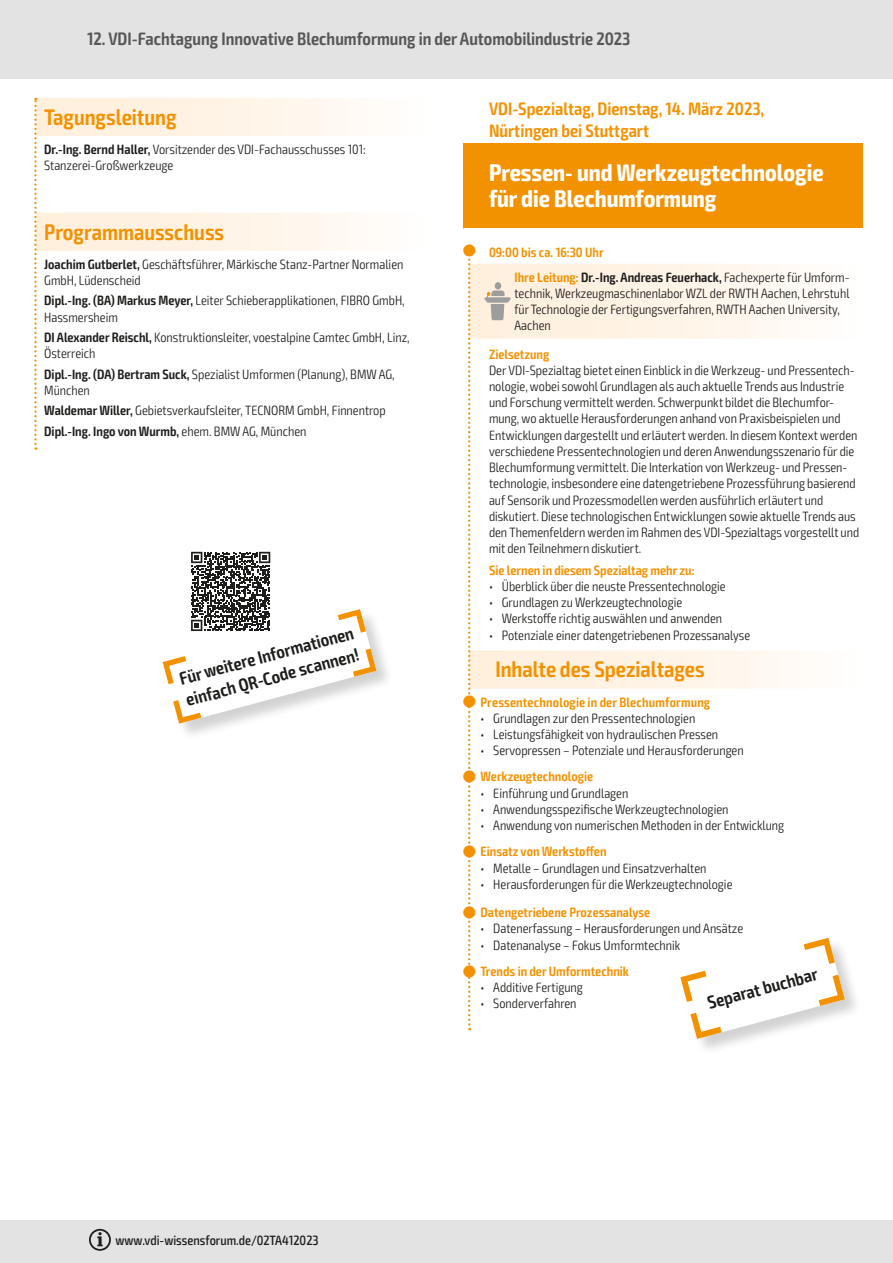
<style>
.page{position:relative;width:893px;height:1263px;background:#fff}
.page>*{position:absolute;margin:0;border:0;box-sizing:border-box;transform-origin:0 0}
.t1{font:700 condensed 24px/25.5px "Exo 2";color:#fff}
.t2{font:600 condensed 22.5px "Exo 2";color:#f39200}
.t3{font:600 condensed 18px "Exo 2";color:#575756}
.t4{font:600 condensed 18px/22.5px "Exo 2";color:#1d1d1b}
.t5{font:600 condensed 18px/21.6px "Exo 2";color:#f39200}
.t6{font:300 condensed 13.5px/16.2px "Exo 2";color:#1d1d1b}
.t7{font:600 condensed 13.5px/24.3px "Exo 2";color:#f39200}
.t8{font:500 condensed 13.5px "Exo 2";color:#1d1d1b}
.s1{font-weight:600}
.s2{color:#1d1d1b}
.s3{font-weight:300;color:#1d1d1b}
</style>
<div class="page">
<div style="left:0;top:1220px;width:893px;height:43px;background:#e3e3e3"></div>
<div style="left:0;top:0;width:893px;height:79px;background:#e3e3e3"></div>
<svg style="left:89px;top:1229px;width:22px;height:22px"></svg>
<svg style="left:34px;top:98px;width:325px;height:352px"></svg>
<div style="left:463px;top:143px;width:400px;height:85px;background:#f39200"></div>
<div style="left:681px;top:938px;width:181px;height:118px;background:#1d1d1b;opacity:.2"></div>
<div style="left:163px;top:610px;width:231px;height:131px;background:#1d1d1b;opacity:.2"></div>
<svg style="left:163px;top:552px;width:213px;height:172px"></svg>
<svg style="left:468px;top:247px;width:394px;height:792px"></svg>
<h3 class="t3" style="left:87px;top:28px;width:545px">12. VDI-Fachtagung Innovative Blechumformung in der Automobilindustrie 2023</h3>
<h2 class="t2" style="left:44px;top:103px;width:134px">Tagungsleitung</h2>
<p class="t6" style="left:44px;top:141px;width:323px"><span class="s1">Dr.-Ing. Bernd Haller,</span> Vorsitzender des VDI-Fachausschusses 101:<br>Stanzerei-Großwerkzeuge</p>
<h2 class="t2" style="left:44px;top:218px;width:181px">Programmausschuss</h2>
<p class="t6" style="left:44px;top:256px;width:361px"><span class="s1">Joachim Gutberlet,</span> Geschäftsführer, Märkische Stanz-Partner Normalien<br>GmbH, Lüdenscheid</p>
<p class="t6" style="left:44px;top:293px;width:362px"><span class="s1">Dipl.-Ing. (BA) Markus Meyer,</span> Leiter Schieberapplikationen, FIBRO GmbH,<br>Hassmersheim</p>
<p class="t6" style="left:44px;top:329px;width:367px"><span class="s1">DI Alexander Reischl,</span> Konstruktionsleiter, voestalpine Camtec GmbH, Linz,<br>Österreich</p>
<p class="t6" style="left:44px;top:366px;width:352px"><span class="s1">Dipl.-Ing. (DA) Bertram Suck,</span> Spezialist Umformen (Planung), BMW AG,<br>München</p>
<p class="t6" style="left:44px;top:401px;width:343px;line-height:20.4px"><span class="s1">Waldemar Willer,</span> Gebietsverkaufsleiter, TECNORM GmbH, Finnentrop<br><span class="s1">Dipl.-Ing. Ingo von Wurmb,</span> ehem. BMW AG, München</p>
<h3 class="t4" style="left:177px;top:668px;width:181px;rotate:-15deg">Für weitere Informationen einfach QR-Code scannen!</h3>
<h3 class="t5" style="left:489px;top:99px;width:277px">VDI-Spezialtag, Dienstag, 14. März 2023,<br>Nürtingen bei Stuttgart</h3>
<h1 class="t1" style="left:489px;top:160px;width:336px">Pressen- und Werkzeugtechnologie für die Blechumformung</h1>
<p class="t7" style="left:514px;top:241px;width:337px;text-indent:-26px">09:00 bis ca. 16:30 Uhr<br>Ihre Leitung: <span class="s2">Dr.-Ing. Andreas Feuerhack,</span> <span class="s3">Fachexperte für Umform-</span></p>
<p class="t6" style="left:514px;top:285px;width:337px">technik, Werkzeugmaschinenlabor WZL der RWTH Aachen, Lehrstuhl für Technologie der Fertigungsverfahren, RWTH Aachen University,<br>Aachen</p>
<p class="t7" style="left:489px;top:342px;width:62px">Zielsetzung</p>
<p class="t6" style="left:489px;top:362px;width:372px">Der VDI-Spezialtag bietet einen Einblick in die Werkzeug- und Pressentech&shy;nologie, wobei sowohl Grundlagen als auch aktuelle Trends aus Industrie und Forschung vermittelt werden. Schwerpunkt bildet die Blechumfor&shy;mung, wo aktuelle Herausforderungen anhand von Praxisbeispielen und Entwicklungen dargestellt und erläutert werden. In diesem Kontext werden verschiedene Pressentechnologien und deren Anwendungsszenario für die Blechumformung vermittelt. Die Interkation von Werkzeug- und Pressen&shy;technologie, insbesondere eine datengetriebene Prozessführung basierend auf Sensorik und Prozessmodellen werden ausführlich erläutert und diskutiert. Diese technologischen Entwicklungen sowie aktuelle Trends aus den Themenfeldern werden im Rahmen des VDI-Spezialtags vorgestellt und mit den Teilnehmern diskutiert.</p>
<p class="t7" style="left:489px;top:558px;width:207px">Sie lernen in diesem Spezialtag mehr zu:</p>
<p class="t6" style="left:489px;top:578px;width:238px">• Überblick über die neuste Pressentechnologie</p>
<p class="t6" style="left:489px;top:594px;width:195px">• Grundlagen zu Werkzeugtechnologie</p>
<p class="t6" style="left:489px;top:611px;width:235px">• Werkstoffe richtig auswählen und anwenden</p>
<p class="t6" style="left:489px;top:627px;width:263px">• Potenziale einer datengetriebenen Prozessanalyse</p>
<h2 class="t2" style="left:495px;top:656px;width:211px">Inhalte des Spezialtages</h2>
<p class="t7" style="left:480px;top:690px;width:231px">Pressentechnologie in der Blechumformung</p>
<p class="t6" style="left:480px;top:710px;width:216px">• Grundlagen zur den Pressentechnologien</p>
<p class="t6" style="left:480px;top:726px;width:239px">• Leistungsfähigkeit von hydraulischen Pressen</p>
<p class="t6" style="left:480px;top:742px;width:265px">• Servopressen – Potenziale und Herausforderungen</p>
<p class="t7" style="left:480px;top:765px;width:114px">Werkzeugtechnologie</p>
<p class="t6" style="left:480px;top:785px;width:149px">• Einführung und Grundlagen</p>
<p class="t6" style="left:480px;top:801px;width:249px">• Anwendungsspezifische Werkzeugtechnologien</p>
<p class="t6" style="left:480px;top:817px;width:305px">• Anwendung von numerischen Methoden in der Entwicklung</p>
<p class="t7" style="left:480px;top:840px;width:128px">Einsatz von Werkstoffen</p>
<p class="t6" style="left:480px;top:860px;width:227px">• Metalle – Grundlagen und Einsatzverhalten</p>
<p class="t6" style="left:480px;top:876px;width:253px">• Herausforderungen für die Werkzeugtechnologie</p>
<p class="t7" style="left:480px;top:901px;width:171px">Datengetriebene Prozessanalyse</p>
<p class="t6" style="left:480px;top:921px;width:264px">• Datenerfassung – Herausforderungen und Ansätze</p>
<p class="t6" style="left:480px;top:937px;width:201px">• Datenanalyse – Fokus Umformtechnik</p>
<p class="t7" style="left:480px;top:959px;width:150px">Trends in der Umformtechnik</p>
<p class="t6" style="left:480px;top:979px;width:104px">• Additive Fertigung</p>
<p class="t6" style="left:480px;top:996px;width:98px">• Sonderverfahren</p>
<h3 class="t4" style="left:705px;top:992px;width:115px;rotate:-15deg">Separat buchbar</h3>
<p class="t8" style="left:115px;top:1232px;width:205px">www.vdi-wissensforum.de/02TA412023</p>
</div>
